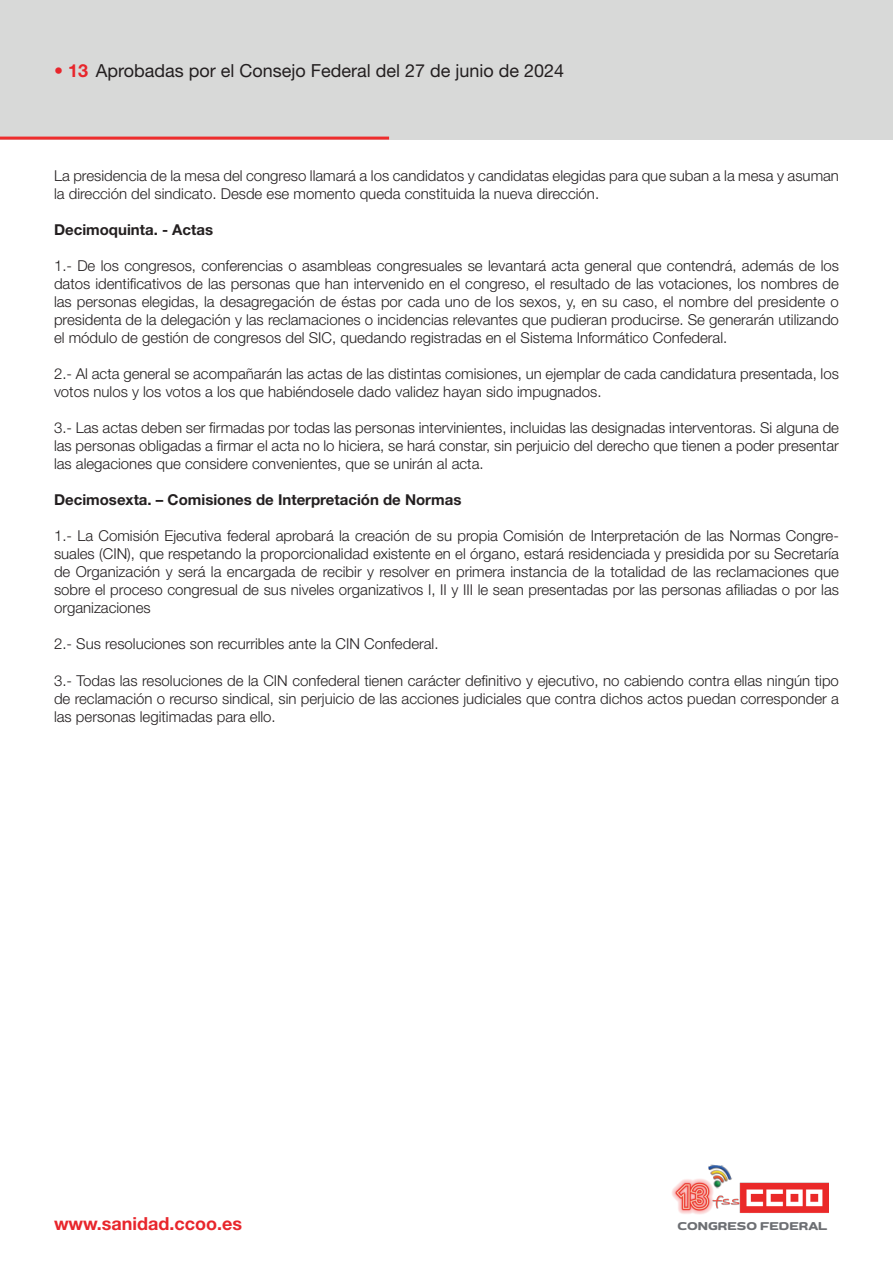
<style>
.page{position:relative;width:893px;height:1263px;background:#fff}
.page>*{position:absolute;margin:0;border:0;box-sizing:border-box;transform-origin:0 0}
.t1{font:18px "Helvetica Neue LT Std";color:#231f20}
.t2{font:700 18px "Helvetica Neue LT Std";color:#e8262c}
.t3{font:300 15px/18px "Helvetica Neue LT Std";color:#231f20;text-align:justify}
.t4{font:700 15px "Helvetica Neue LT Std";color:#231f20}
.t5{font:12.45px "Dumondi Bo Ex";color:#6d6f73}
.s1{font-weight:700;color:#e8262c}
</style>
<div class="page">
<div style="left:0;top:0;width:893px;height:140px;background:#d8d9d8"></div>
<hr style="left:0;top:137px;width:389px;height:3px;background:#ee2d2d">
<img style="left:708px;top:1164px;width:24px;height:25px">
<img style="left:739px;top:1182px;width:89px;height:31px">
<img style="left:672px;top:1178px;width:43px;height:37px">
<img style="left:713px;top:1196px;width:26px;height:13px">
<p class="t1" style="left:54px;top:60px;width:512px"><span class="s1">• 13</span> Aprobadas por el Consejo Federal del 27 de junio de 2024</p>
<p class="t3" style="left:54px;top:167px;width:786px">La presidencia de la mesa del congreso llamará a los candidatos y candidatas elegidas para que suban a la mesa y asuman la dirección del sindicato. Desde ese momento queda constituida la nueva dirección.</p>
<p class="t4" style="left:54px;top:221px;width:161px">Decimoquinta. - Actas</p>
<p class="t3" style="left:54px;top:257px;width:786px">1.- De los congresos, conferencias o asambleas congresuales se levantará acta general que contendrá, además de los datos identificativos de las personas que han intervenido en el congreso, el resultado de las votaciones, los nombres de las personas elegidas, la desagregación de éstas por cada uno de los sexos, y, en su caso, el nombre del presidente o presidenta de la delegación y las reclamaciones o incidencias relevantes que pudieran producirse. Se generarán utilizando el módulo de gestión de congresos del SIC, quedando registradas en el Sistema Informático Confederal.</p>
<p class="t3" style="left:54px;top:365px;width:786px">2.- Al acta general se acompañarán las actas de las distintas comisiones, un ejemplar de cada candidatura presentada, los votos nulos y los votos a los que habiéndosele dado validez hayan sido impugnados.</p>
<p class="t3" style="left:54px;top:419px;width:786px">3.- Las actas deben ser firmadas por todas las personas intervinientes, incluidas las designadas interventoras. Si alguna de las personas obligadas a firmar el acta no lo hiciera, se hará constar, sin perjuicio del derecho que tienen a poder presentar las alegaciones que considere convenientes, que se unirán al acta.</p>
<p class="t4" style="left:54px;top:491px;width:409px">Decimosexta. – Comisiones de Interpretación de Normas</p>
<p class="t3" style="left:54px;top:527px;width:787px">1.- La Comisión Ejecutiva federal aprobará la creación de su propia Comisión de Interpretación de las Normas Congre&shy;suales (CIN), que respetando la proporcionalidad existente en el órgano, estará residenciada y presidida por su Secretaría de Organización y será la encargada de recibir y resolver en primera instancia de la totalidad de las reclamaciones que sobre el proceso congresual de sus niveles organizativos I, II y III le sean presentadas por las personas afiliadas o por las organizaciones</p>
<p class="t3" style="left:54px;top:635px;width:386px">2.- Sus resoluciones son recurribles ante la CIN Confederal.</p>
<p class="t3" style="left:54px;top:671px;width:786px">3.- Todas las resoluciones de la CIN confederal tienen carácter definitivo y ejecutivo, no cabiendo contra ellas ningún tipo de reclamación o recurso sindical, sin perjuicio de las acciones judiciales que contra dichos actos puedan corresponder a las personas legitimadas para ello.</p>
<p class="t2" style="left:54px;top:1213px;width:190px">www.sanidad.ccoo.es</p>
<p class="t5" style="left:677px;top:1218px;width:151px">CONGRESO FEDERAL</p>
</div>
